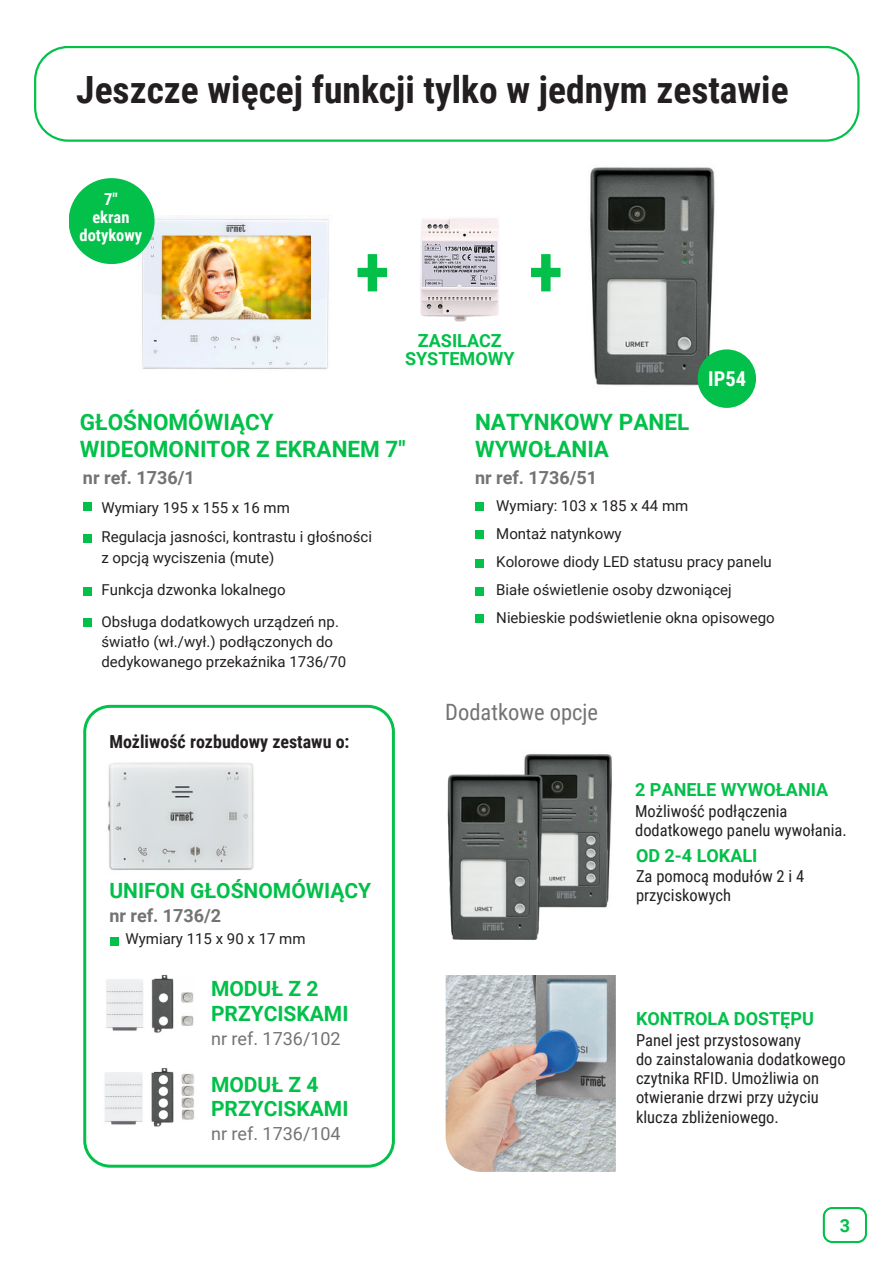
<style>
.page{position:relative;width:894px;height:1264px;background:#fff}
.page>*{position:absolute;margin:0;border:0;box-sizing:border-box;transform-origin:0 0}
.t1{font:700 72px "Roboto Condensed";color:#02c049}
.t2{font:700 37.5px "Roboto Condensed";color:#231f20}
.t3{font:700 22.5px/27px "Roboto";color:#02c049}
.t4{font:22.5px "Roboto Condensed";color:#737373}
.t5{font:700 21px/24.8px "Roboto";color:#02c049}
.t6{font:700 20.4px "Roboto Condensed";color:#fff}
.t7{font:700 18px/18px "Roboto";color:#02c049;text-align:center}
.t8{font:700 18px "Roboto";color:#737373}
.t9{font:18px "Roboto";color:#737373}
.t10{font:700 18px "Roboto Condensed";color:#231f20}
.t11{font:16.5px/19.2px "Roboto Condensed";color:#231f20}
.t12{font:700 16.5px "Roboto Condensed";color:#fff}
.t13{font:15px/20.2px "Roboto";color:#231f20}
</style>
<div class="page">
<div style="left:475px;top:502px;width:9px;height:8px;background:#02c049"></div>
<div style="left:475px;top:530px;width:9px;height:9px;background:#02c049"></div>
<div style="left:83px;top:502px;width:9px;height:8px;background:#02c049"></div>
<div style="left:83px;top:534px;width:9px;height:9px;background:#02c049"></div>
<div style="left:83px;top:587px;width:9px;height:8px;background:#02c049"></div>
<div style="left:83px;top:618px;width:9px;height:9px;background:#02c049"></div>
<img style="left:445px;top:975px;width:170px;height:196px">
<img style="left:524px;top:754px;width:88px;height:154px">
<svg style="left:83px;top:705px;width:312px;height:462px"></svg>
<div style="left:110px;top:937px;width:8px;height:8px;background:#02c049"></div>
<svg style="left:34px;top:46px;width:825px;height:96px"></svg>
<svg style="left:822px;top:1207px;width:44px;height:35px"></svg>
<img style="left:590px;top:167px;width:125px;height:219px">
<div style="left:697px;top:349px;width:58px;height:59px;background:#02c049;border-radius:50%"></div>
<img style="left:139px;top:216px;width:190px;height:154px">
<img style="left:162px;top:236px;width:149px;height:83px">
<div style="left:69px;top:178px;width:85px;height:86px;background:#02c049;border-radius:50%"></div>
<div style="left:475px;top:559px;width:9px;height:8px;background:#02c049"></div>
<img style="left:447px;top:773px;width:97px;height:167px">
<img style="left:92px;top:969px;width:115px;height:69px">
<img style="left:89px;top:1062px;width:118px;height:70px">
<img style="left:106px;top:759px;width:150px;height:114px">
<img style="left:420px;top:218px;width:79px;height:104px">
<div style="left:475px;top:587px;width:9px;height:8px;background:#02c049"></div>
<div style="left:475px;top:614px;width:9px;height:8px;background:#02c049"></div>
<p class="t2" style="left:76px;top:68px;width:713px">Jeszcze więcej funkcji tylko w jednym zestawie</p>
<p class="t12" style="left:104px;top:190px;width:15px">7"</p>
<p class="t12" style="left:92px;top:208px;width:39px">ekran</p>
<p class="t12" style="left:80px;top:225px;width:64px">dotykowy</p>
<h2 class="t1" style="left:355px;top:230px;width:36px">+</h2>
<h6 class="t1" style="left:528px;top:230px;width:36px">+</h6>
<p class="t7" style="left:405px;top:332px;width:111px">ZASILACZ<br>SYSTEMOWY</p>
<h2 class="t3" style="left:80px;top:409px;width:327px">GŁOŚNOMÓWIĄCY<br>WIDEOMONITOR Z EKRANEM 7"</h2>
<p class="t3" style="left:475px;top:408px;width:215px">NATYNKOWY PANEL<br>WYWOŁANIA</p>
<p class="t8" style="left:83px;top:467px;width:113px">nr ref. 1736/1</p>
<h5 class="t8" style="left:475px;top:467px;width:124px">nr ref. 1736/51</h5>
<h5 class="t6" style="left:708px;top:366px;width:39px">IP54</h5>
<p class="t13" style="left:101px;top:498px;width:190px">Wymiary 195 x 155 x 16 mm</p>
<p class="t13" style="left:101px;top:527px;width:272px">Regulacja jasności, kontrastu i głośności</p>
<p class="t13" style="left:101px;top:547px;width:174px">z opcją wyciszenia (mute)</p>
<p class="t13" style="left:101px;top:580px;width:185px">Funkcja dzwonka lokalnego</p>
<h5 class="t13" style="left:101px;top:611px;width:246px">Obsługa dodatkowych urządzeń np. światło (wł./wył.) podłączonych do dedykowanego przekaźnika 1736/70</h5>
<h2 class="t10" style="left:109px;top:731px;width:242px">Możliwość rozbudowy zestawu o:</h2>
<h3 class="t5" style="left:109px;top:878px;width:263px">UNIFON GŁOŚNOMÓWIĄCY</h3>
<p class="t8" style="left:109px;top:905px;width:113px">nr ref. 1736/2</p>
<p class="t13" style="left:125px;top:928px;width:181px">Wymiary 115 x 90 x 17 mm</p>
<p class="t5" style="left:211px;top:976px;width:139px">MODUŁ Z 2<br>PRZYCISKAMI</p>
<p class="t9" style="left:211px;top:1028px;width:131px">nr ref. 1736/102</p>
<p class="t5" style="left:211px;top:1071px;width:139px">MODUŁ Z 4<br>PRZYCISKAMI</p>
<p class="t9" style="left:211px;top:1123px;width:131px">nr ref. 1736/104</p>
<p class="t13" style="left:496px;top:495px;width:193px">Wymiary: 103 x 185 x 44 mm</p>
<h2 class="t13" style="left:496px;top:523px;width:127px">Montaż natynkowy</h2>
<h5 class="t13" style="left:496px;top:551px;width:277px">Kolorowe diody LED statusu pracy panelu</h5>
<p class="t13" style="left:496px;top:579px;width:237px">Białe oświetlenie osoby dzwoniącej</p>
<p class="t13" style="left:496px;top:608px;width:280px">Niebieskie podświetlenie okna opisowego</p>
<h3 class="t4" style="left:445px;top:699px;width:154px">Dodatkowe opcje</h3>
<h4 class="t7" style="left:635px;top:781px;width:194px">2 PANELE WYWOŁANIA</h4>
<h6 class="t11" style="left:635px;top:801px;width:213px">Możliwość podłączenia dodatkowego panelu wywołania.</h6>
<p class="t7" style="left:635px;top:847px;width:123px">OD 2-4 LOKALI</p>
<h6 class="t11" style="left:635px;top:867px;width:169px">Za pomocą modułów 2 i 4 przyciskowych</h6>
<p class="t7" style="left:635px;top:1010px;width:179px">KONTROLA DOSTĘPU</p>
<p class="t11" style="left:635px;top:1030px;width:211px">Panel jest przystosowany<br>do zainstalowania dodatkowego czytnika RFID. Umożliwia on otwieranie drzwi przy użyciu klucza zbliżeniowego.</p>
<h4 class="t7" style="left:839px;top:1216px;width:12px">3</h4>
</div>
